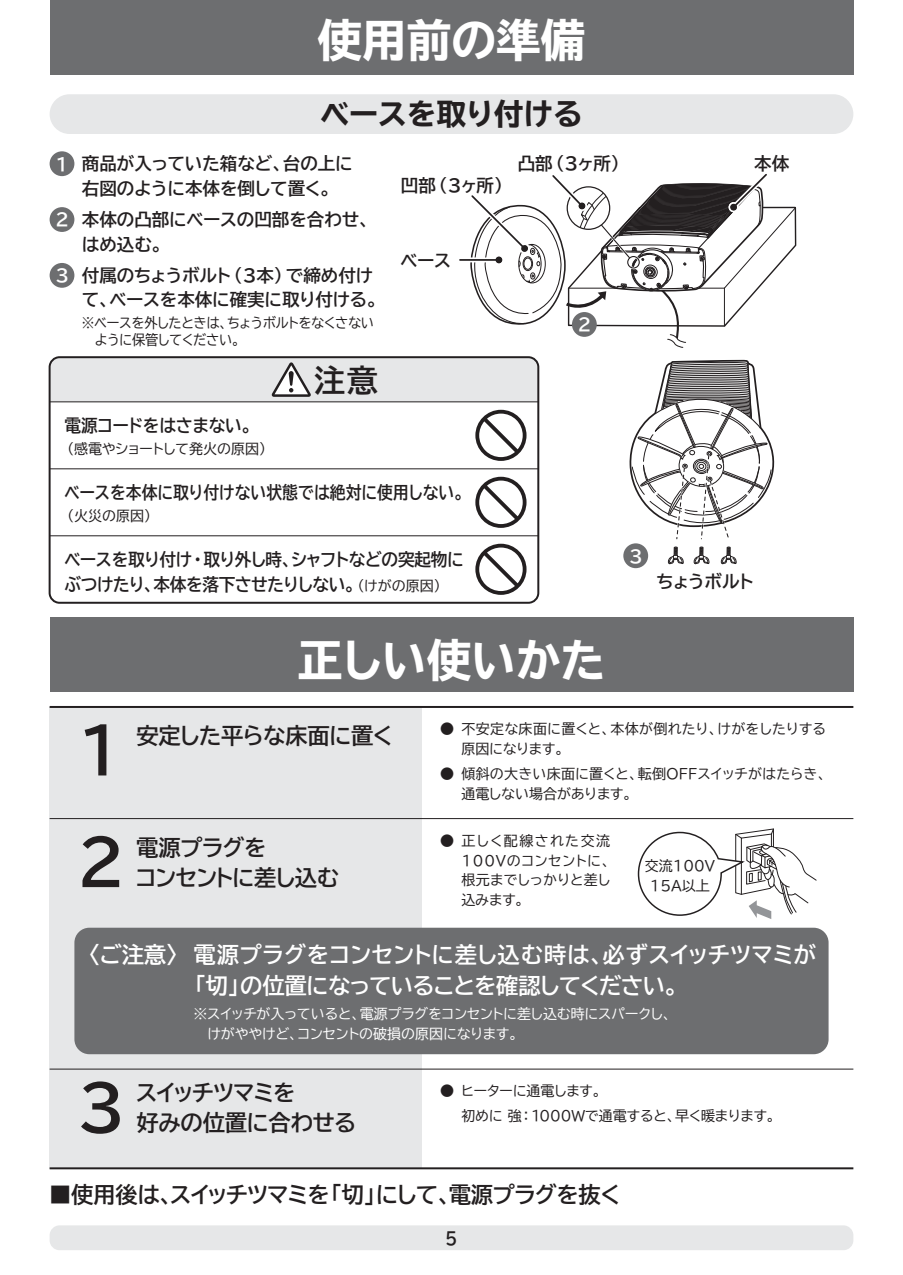
<style>
.page{position:relative;width:903px;height:1275px;background:#fff}
.page>*{position:absolute;margin:0;border:0;box-sizing:border-box;transform-origin:0 0}
.t1{font:61.95px "TBUD Go Std Bold 90 pv RKSJ H";color:#231f20}
.t2{font:44.62px "TBUD Go Std Ex Bold 90 pv RKSJ H";color:#fff}
.t3{font:30.97px "TBUD Go Std Bold 90 pv RKSJ H";color:#231f20}
.t4{font:29.75px "TBUD Go Std Ex Bold 90 pv RKSJ H";letter-spacing:-.02em;color:#231f20}
.t5{font:22.4px/31px "TBUD Go Std Bold 90 pv RKSJ H";letter-spacing:-.025em;color:#fff}
.t6{font:22.4px "TBUD Go Std Bold 90 pv RKSJ H";letter-spacing:-.07em;color:#231f20}
.t7{font:22.4px/29.8px "TBUD Go Std Bold 90 pv RKSJ H";letter-spacing:-.05em;color:#231f20}
.t8{font:22.4px/29.8px "TBUD Go Std Bold 90 pv RKSJ H";letter-spacing:-.075em;color:#231f20}
.t9{font:22.4px "TBUD Go Std Bold 90 pv RKSJ H";letter-spacing:-.03em;color:#231f20}
.t10{font:17.5px/24.8px "TBUD Go Std Bold 90 pv RKSJ H";letter-spacing:-.015em;color:#231f20}
.t11{font:17.5px/24.8px "TBUD Go Std Bold 90 pv RKSJ H";letter-spacing:-.015em;color:#231f20;scale:.95 1}
.t12{font:17.5px "TBUD Go Std Bold 90 pv RKSJ H";letter-spacing:.005em;color:#231f20;scale:.9 1}
.t13{font:17.5px "TBUD Go Std Bold 90 pv RKSJ H";letter-spacing:-.015em;color:#231f20;scale:.9 1}
.t14{font:17.32px "TBUD Go Std Bold 90 pv RKSJ H";color:#fff}
.t15{font:14px/19.8px "TBUD Go Std Regular 90 pv RKSJ H";letter-spacing:-.02em;color:#231f20}
.t16{font:14px/19.8px "TBUD Go Std Regular 90 pv RKSJ H";letter-spacing:-.045em;color:#fff}
.t17{font:14px/19.8px "TBUD Go Std Regular 90 pv RKSJ H";color:#231f20}
.t18{font:14px/24.8px "TBUD Go Std Regular 90 pv RKSJ H";letter-spacing:-.04em;color:#231f20}
.t19{font:14px/17.3px "TBUD Go Std Regular 90 pv RKSJ H";letter-spacing:-.06em;color:#231f20;scale:.9 1}
.t20{font:14px/19.8px "TBUD Go Std Regular 90 pv RKSJ H";letter-spacing:.005em;color:#231f20}
.s1{font-size:17.32px;color:#fff}
.s2{font-family:"TBUD Go Std Regular 90 pv RKSJ H";font-size:14px}
</style>
<div class="page">
<div style="left:50px;top:707px;width:372px;height:461px;background:#e6e7e8"></div>
<div style="left:50px;top:0;width:803px;height:74px;background:#6d6e70"></div>
<div style="left:50px;top:618px;width:803px;height:74px;background:#6d6e70"></div>
<div style="left:50px;top:1225px;width:803px;height:25px;background:#e6e7e8;border-radius:10px"></div>
<div style="left:50px;top:151px;width:24px;height:25px;background:#6d6e70;border-radius:50%"></div>
<div style="left:50px;top:207px;width:24px;height:25px;background:#6d6e70;border-radius:50%"></div>
<div style="left:50px;top:263px;width:24px;height:25px;background:#6d6e70;border-radius:50%"></div>
<hr style="left:50px;top:706px;width:803px;height:2px;background:#231f20">
<hr style="left:50px;top:1167px;width:803px;height:2px;background:#231f20">
<hr style="left:50px;top:818px;width:803px;height:1px;background:#231f20">
<div style="left:50px;top:94px;width:803px;height:40px;background:#e6e7e8;border-radius:20px"></div>
<hr style="left:460px;top:259px;width:39px;height:2px;background:#231f20">
<svg style="left:465px;top:174px;width:332px;height:174px"></svg>
<hr style="left:50px;top:1069px;width:803px;height:1px;background:#231f20">
<svg style="left:637px;top:828px;width:180px;height:91px"></svg>
<div style="left:74px;top:928px;width:754px;height:126px;background:#6d6e70;border-radius:15px"></div>
<div style="left:623px;top:543px;width:25px;height:25px;background:#6d6e70;border-radius:50%"></div>
<svg style="left:629px;top:360px;width:149px;height:258px"></svg>
<hr style="left:50px;top:468px;width:488px;height:1px;background:#231f20">
<hr style="left:50px;top:535px;width:488px;height:1px;background:#231f20">
<div style="left:49px;top:356px;width:490px;height:248px;border:2px solid #231f20;border-radius:10px"></div>
<svg style="left:50px;top:357px;width:488px;height:45px"></svg>
<svg style="left:475px;top:410px;width:51px;height:51px"></svg>
<svg style="left:475px;top:477px;width:51px;height:51px"></svg>
<svg style="left:475px;top:544px;width:51px;height:51px"></svg>
<h2 class="t2" style="left:317px;top:24px;width:269px">使用前の準備</h2>
<h3 class="t4" style="left:320px;top:103px;width:264px">ベースを取り付ける</h3>
<p class="t10" style="left:82px;top:153px;width:272px;text-indent:-26px"><span class="s1">1</span> 商品が入っていた箱など、台の上に右図のように本体を倒して置く。</p>
<p class="t10" style="left:82px;top:209px;width:296px">本体の凸部にベースの凹部を合わせ、はめ込む。</p>
<p class="t14" style="left:55px;top:213px;width:15px">2</p>
<p class="t14" style="left:55px;top:269px;width:15px">3</p>
<p class="t10" style="left:82px;top:265px;width:304px">付属のちょうボルト（3本）で締め付けて、ベースを本体に確実に取り付ける。</p>
<p class="t19" style="left:82px;top:316px;width:326px">※ベースを外したときは、ちょうボルトをなくさない　ように保管してください。</p>
<h3 class="t3" style="left:314px;top:368px;width:65px">注意</h3>
<p class="t10" style="left:401px;top:175px;width:112px">凹部（3ヶ所）</p>
<p class="t10" style="left:400px;top:250px;width:53px">ベース</p>
<p class="t11" style="left:64px;top:415px;width:206px">電源コードをはさまない。</p>
<p class="t15" style="left:60px;top:441px;width:215px">（感電やショートして発火の原因）</p>
<p class="t12" style="left:64px;top:486px;width:453px">ベースを本体に取り付けない状態では絶対に使用しない。</p>
<p class="t15" style="left:60px;top:508px;width:99px">（火災の原因）</p>
<p class="t11" style="left:64px;top:549px;width:422px">ベースを取り付け・取り外し時、シャフトなどの突起物にぶつけたり、本体を落下させたりしない。<span class="s2">（けがの原因）</span></p>
<p class="t10" style="left:518px;top:154px;width:112px">凸部（3ヶ所）</p>
<p class="t10" style="left:754px;top:154px;width:36px">本体</p>
<p class="t14" style="left:578px;top:318px;width:15px">2</p>
<p class="t14" style="left:629px;top:550px;width:15px">3</p>
<p class="t10" style="left:656px;top:571px;width:100px">ちょうボルト</p>
<h1 class="t1" style="left:77px;top:727px;width:50px">1</h1>
<h2 class="t2" style="left:298px;top:644px;width:309px">正しい使いかた</h2>
<p class="t9" style="left:136px;top:727px;width:260px">安定した平らな床面に置く</p>
<p class="t15" style="left:440px;top:721px;width:15px">●</p>
<p class="t15" style="left:440px;top:765px;width:15px">●</p>
<p class="t20" style="left:461px;top:721px;width:366px">不安定な床面に置くと、本体が倒れたり、けがをしたりする原因になります。</p>
<p class="t17" style="left:461px;top:765px;width:372px">傾斜の大きい床面に置くと、転倒OFFスイッチがはたらき、通電しない場合があります。</p>
<h1 class="t1" style="left:77px;top:839px;width:50px">2</h1>
<p class="t15" style="left:461px;top:832px;width:156px;text-indent:-21px">● 正しく配線された交流<br>100Vのコンセントに、根元までしっかりと差し込みます。</p>
<p class="t8" style="left:135px;top:835px;width:206px">電源プラグを<br>コンセントに差し込む</p>
<p class="t17" style="left:645px;top:858px;width:72px;text-align:center">交流100V<br>15A以上</p>
<p class="t5" style="left:184px;top:943px;width:634px;text-indent:-106px">〈ご注意〉電源プラグをコンセントに差し込む時は、必ずスイッチツマミが「切」の位置になっていることを確認してください。</p>
<p class="t16" style="left:193px;top:1006px;width:485px">※スイッチが入っていると、電源プラグをコンセントに差し込む時にスパークし、　けがややけど、コンセントの破損の原因になります。</p>
<h1 class="t1" style="left:77px;top:1084px;width:50px">3</h1>
<p class="t7" style="left:135px;top:1081px;width:222px">スイッチツマミを<br>好みの位置に合わせる</p>
<p class="t18" style="left:461px;top:1080px;width:321px;text-indent:-21px">● ヒーターに通電します。<br>初めに 強：1000Wで通電すると、早く暖まります。</p>
<p class="t6" style="left:49px;top:1186px;width:574px">■使用後は、スイッチツマミを「切」にして、電源プラグを抜く</p>
<p class="t13" style="left:445px;top:1232px;width:15px">5</p>
</div>
